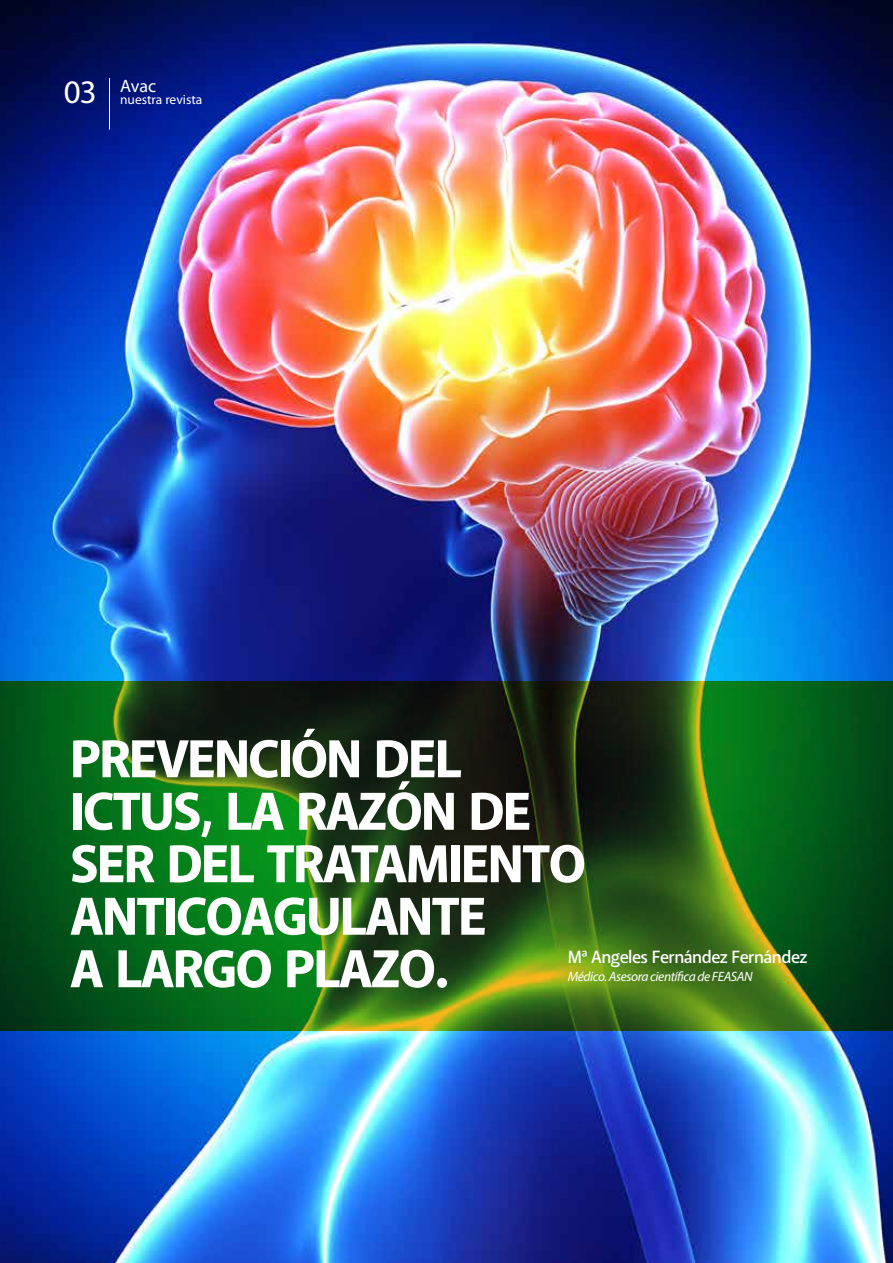
<style>
.page{position:relative;width:893px;height:1263px;background:#fff}
.page>*{position:absolute;margin:0;border:0;box-sizing:border-box;transform-origin:0 0}
.t1{font:800 54px/52.5px "Akagi";letter-spacing:-.03em;color:#fff}
.t2{font:600 18px "Akagi";letter-spacing:-.03em;color:#fff}
.t3{font:18px "Myriad Pro";color:#fff}
.t4{font:italic 13.5px "Myriad Pro";letter-spacing:-.03em;color:#fff}
.t5{font:13.5px "Myriad Pro";color:#fff}
.s1{font-size:33px}
</style>
<div class="page">
<img style="left:0;top:0;width:893px;height:1263px">
<svg style="left:0;top:681px;width:893px;height:349px;background:#195416"></svg>
<hr style="left:109px;top:78px;width:1px;height:52px;background:#fff">
<p class="t3" style="left:64px;top:74px;width:94px"><span class="s1">03</span> Avac</p>
<p class="t5" style="left:120px;top:92px;width:84px">nuestra revista</p>
<p class="t1" style="left:70px;top:734px;width:517px">PREVENCIÓN DEL<br>ICTUS, LA RAZÓN DE<br>SER DEL TRATAMIENTO<br>ANTICOAGULANTE<br>A LARGO PLAZO.</p>
<p class="t2" style="left:568px;top:946px;width:241px">Mª Angeles Fernández Fernández</p>
<p class="t4" style="left:568px;top:968px;width:186px">Médico. Asesora científica de FEASAN</p>
</div>
